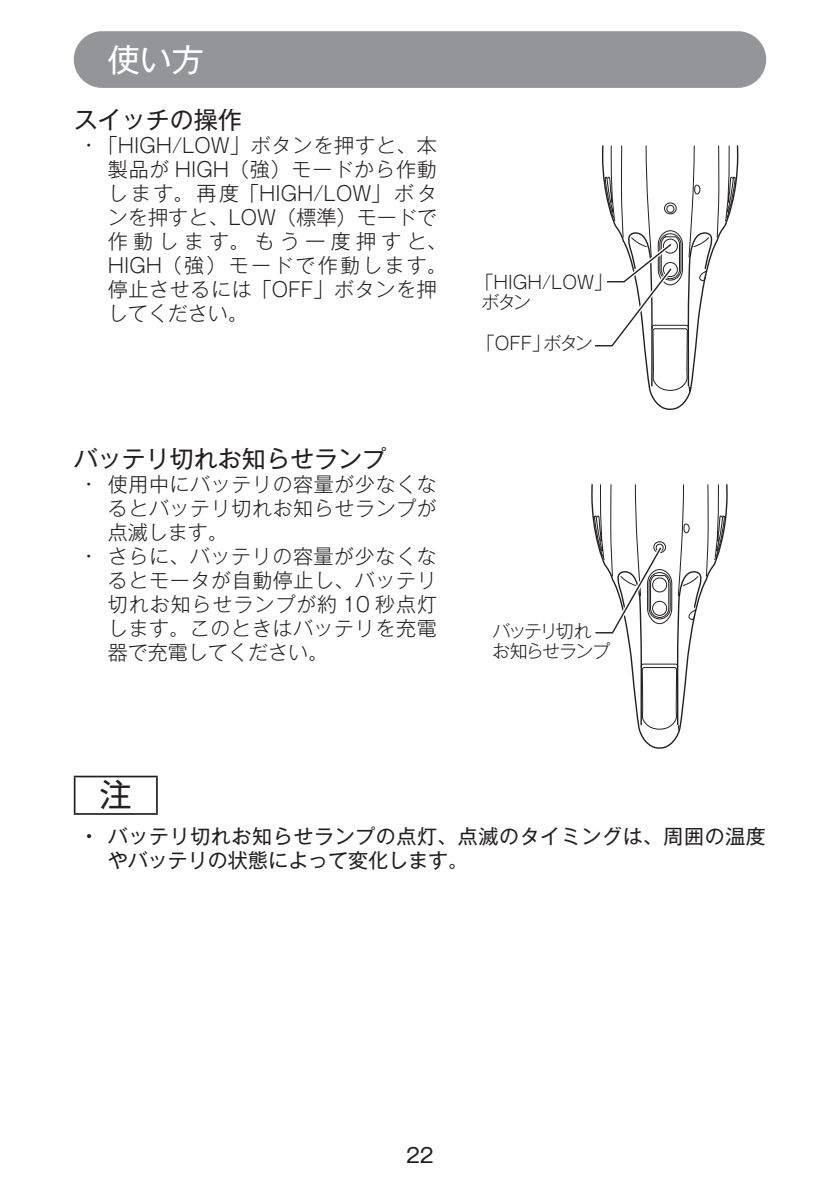
<style>
.page{position:relative;width:840px;height:1191px;background:#fff}
.page>*{position:absolute;margin:0;border:0;box-sizing:border-box;transform-origin:0 0}
.t1{font:32px "Gothic MB101 Pro";color:#fff}
.t2{font:32px "Gothic MB101 Pro";color:#231f20}
.t3{font:24px "Gothic MB101 Pro";color:#231f20}
.t4{font:300 20px/24px "Gothic MB101 Pro";letter-spacing:.03em;color:#231f20;text-align:justify}
.t5{font:20px/24px "Gothic MB101 Pro";letter-spacing:.03em;color:#231f20}
.t6{font:18px/20px "Gothic MB101 Pro Light 90 msp RKSJ H";letter-spacing:-.09em;color:#231f20}
.t7{font:18px/20px "Gothic MB101 Pro Light 90 msp RKSJ H";color:#231f20}
.s1{font-weight:500}
</style>
<div class="page">
<div style="left:74px;top:31px;width:691px;height:57px;background:#939598;border-radius:28px"></div>
<hr style="left:74px;top:775px;width:84px;height:2px;background:#231f20">
<hr style="left:74px;top:777px;width:1px;height:36px;background:#231f20">
<hr style="left:156px;top:777px;width:2px;height:36px;background:#231f20">
<hr style="left:74px;top:813px;width:84px;height:2px;background:#231f20">
<svg style="left:595px;top:145px;width:143px;height:265px"></svg>
<svg style="left:591px;top:484px;width:136px;height:264px"></svg>
<h1 class="t1" style="left:108px;top:33px;width:97px">使い方</h1>
<p class="t3" style="left:74px;top:100px;width:169px">スイッチの操作</p>
<p class="t4" style="left:108px;top:131px;width:340px;text-align:left;text-indent:-23px">• 「HIGH/LOW」ボタンを押すと、本製品が HIGH（強）モードから作動します。再度「HIGH/LOW」ボタンを押すと、LOW（標準）モードで作動します。もう一度押すと、<br>HIGH（強）モードで作動します。停止させるには「OFF」ボタンを押してください。</p>
<p class="t3" style="left:74px;top:438px;width:313px">バッテリ切れお知らせランプ</p>
<p class="t4" style="left:108px;top:470px;width:330px;text-indent:-23px">• 使用中にバッテリの容量が少なくなるとバッテリ切れお知らせランプが点滅します。</p>
<p class="t4" style="left:108px;top:542px;width:330px;text-indent:-23px">• さらに、バッテリの容量が少なくなるとモータが自動停止し、バッテリ切れお知らせランプが約 10 秒点灯します。このときはバッテリを充電器で充電してください。</p>
<p class="t7" style="left:481px;top:269px;width:132px;text-indent:-6px">「HIGH/LOW」ボタン</p>
<p class="t6" style="left:476px;top:330px;width:118px">「OFF」ボタン</p>
<p class="t6" style="left:492px;top:618px;width:119px">バッテリ切れお知らせランプ</p>
<h1 class="t2" style="left:100px;top:768px;width:33px">注</h1>
<p class="t5" style="left:108px;top:821px;width:659px;text-indent:-23px"><span class="s1">•</span> バッテリ切れお知らせランプの点灯、点滅のタイミングは、周囲の温度やバッテリの状態によって変化します。</p>
<p class="t5" style="left:406px;top:1140px;width:29px">22</p>
</div>
